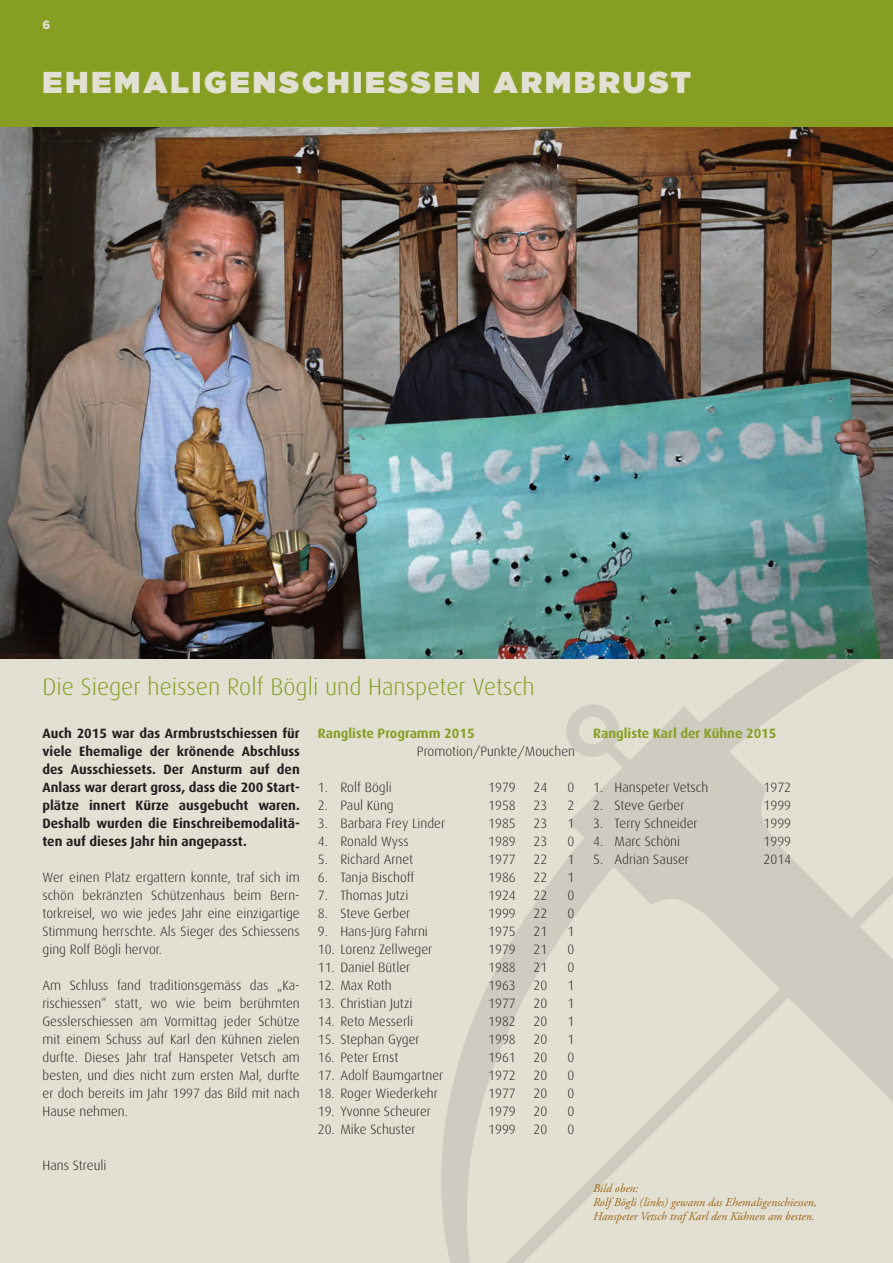
<style>
.page{position:relative;width:893px;height:1263px;background:#e2e0d2}
.page>*{position:absolute;margin:0;border:0;box-sizing:border-box;transform-origin:0 0}
.t1{font:900 30px "Gotham";letter-spacing:.1em;color:#e2e0d2}
.t2{font:300 24px "Dax";color:#869f23}
.t3{font:300 13.5px/18px "Dax";color:#231f20;text-align:justify}
.t4{font:700 13.5px/18px "Dax";color:#231f20;text-align:justify}
.t5{font:700 13.5px "Dax";color:#869f23}
.t6{font:italic 12px/14.4px "Adobe Garamond Pro";color:#9e6412}
.t7{font:900 12px "Gotham";color:#e2e0d2}
</style>
<div class="page">
<svg style="left:413px;top:658px;width:480px;height:605px"></svg>
<div style="left:0;top:0;width:893px;height:128px;background:#869f23"></div>
<img style="left:0;top:128px;width:893px;height:530px">
<p class="t7" style="left:43px;top:16px;width:9px">6</p>
<h1 class="t1" style="left:43px;top:61px;width:650px">EHEMALIGENSCHIESSEN ARMBRUST</h1>
<h2 class="t2" style="left:43px;top:674px;width:494px">Die Sieger heissen Rolf Bögli und Hanspeter Vetsch</h2>
<p class="t4" style="left:43px;top:724px;width:259px">Auch 2015 war das Armbrustschiessen für viele Ehemalige der krönende Abschluss des Ausschiessets. Der Ansturm auf den Anlass war derart gross, dass die 200 Start&shy;plätze innert Kürze ausgebucht waren.<br>Deshalb wurden die Einschreibemodalitä&shy;ten auf dieses Jahr hin angepasst.</p>
<p class="t3" style="left:43px;top:868px;width:259px">Wer einen Platz ergattern konnte, traf sich im schön bekränzten Schützenhaus beim Bern&shy;torkreisel, wo wie jedes Jahr eine einzigartige Stimmung herrschte. Als Sieger des Schiessens ging Rolf Bögli hervor.</p>
<p class="t3" style="left:43px;top:976px;width:259px">Am Schluss fand traditionsgemäss das „Ka&shy;rischiessen“ statt, wo wie beim berühmten Gesslerschiessen am Vormittag jeder Schütze mit einem Schuss auf Karl den Kühnen zielen durfte. Dieses Jahr traf Hanspeter Vetsch am besten, und dies nicht zum ersten Mal, durfte er doch bereits im Jahr 1997 das Bild mit nach Hause nehmen.</p>
<p class="t3" style="left:43px;top:1156px;width:65px">Hans Streuli</p>
<p class="t5" style="left:318px;top:726px;width:158px">Rangliste Programm 2015</p>
<p class="t3" style="left:417px;top:742px;width:160px">Promotion/Punkte/Mouchen</p>
<p class="t3" style="left:318px;top:778px;width:75px">1. Rolf Bögli</p>
<p class="t3" style="left:488px;top:778px;width:29px">1979</p>
<p class="t3" style="left:534px;top:778px;width:15px">24</p>
<p class="t3" style="left:567px;top:778px;width:8px">0</p>
<p class="t3" style="left:318px;top:796px;width:77px">2. Paul Küng</p>
<p class="t3" style="left:488px;top:796px;width:29px">1958</p>
<p class="t3" style="left:534px;top:796px;width:15px">23</p>
<p class="t3" style="left:567px;top:796px;width:8px">2</p>
<p class="t3" style="left:318px;top:814px;width:129px">3. Barbara Frey Linder</p>
<p class="t3" style="left:488px;top:814px;width:29px">1985</p>
<p class="t3" style="left:534px;top:814px;width:15px">23</p>
<p class="t3" style="left:567px;top:814px;width:8px">1</p>
<p class="t3" style="left:318px;top:832px;width:92px">4. Ronald Wyss</p>
<p class="t3" style="left:488px;top:832px;width:29px">1989</p>
<p class="t3" style="left:534px;top:832px;width:15px">23</p>
<p class="t3" style="left:567px;top:832px;width:8px">0</p>
<p class="t3" style="left:318px;top:850px;width:97px">5. Richard Arnet</p>
<p class="t3" style="left:488px;top:850px;width:29px">1977</p>
<p class="t3" style="left:534px;top:850px;width:15px">22</p>
<p class="t3" style="left:567px;top:850px;width:8px">1</p>
<p class="t3" style="left:318px;top:868px;width:98px">6. Tanja Bischoff</p>
<p class="t3" style="left:488px;top:868px;width:29px">1986</p>
<p class="t3" style="left:534px;top:868px;width:15px">22</p>
<p class="t3" style="left:567px;top:868px;width:8px">1</p>
<p class="t3" style="left:318px;top:886px;width:92px">7. Thomas Jutzi</p>
<p class="t3" style="left:488px;top:886px;width:29px">1924</p>
<p class="t3" style="left:534px;top:886px;width:15px">22</p>
<p class="t3" style="left:567px;top:886px;width:8px">0</p>
<p class="t3" style="left:318px;top:904px;width:94px">8. Steve Gerber</p>
<p class="t3" style="left:488px;top:904px;width:29px">1999</p>
<p class="t3" style="left:534px;top:904px;width:15px">22</p>
<p class="t3" style="left:567px;top:904px;width:8px">0</p>
<p class="t3" style="left:318px;top:922px;width:112px">9. Hans-Jürg Fahrni</p>
<p class="t3" style="left:488px;top:922px;width:29px">1975</p>
<p class="t3" style="left:534px;top:922px;width:15px">21</p>
<p class="t3" style="left:567px;top:922px;width:8px">1</p>
<p class="t3" style="left:318px;top:940px;width:116px">10. Lorenz Zellweger</p>
<p class="t3" style="left:488px;top:940px;width:29px">1979</p>
<p class="t3" style="left:534px;top:940px;width:15px">21</p>
<p class="t3" style="left:567px;top:940px;width:8px">0</p>
<p class="t3" style="left:318px;top:958px;width:94px">11. Daniel Bütler</p>
<p class="t3" style="left:488px;top:958px;width:29px">1988</p>
<p class="t3" style="left:534px;top:958px;width:15px">21</p>
<p class="t3" style="left:567px;top:958px;width:8px">0</p>
<p class="t3" style="left:318px;top:976px;width:75px">12. Max Roth</p>
<p class="t3" style="left:488px;top:976px;width:29px">1963</p>
<p class="t3" style="left:534px;top:976px;width:15px">20</p>
<p class="t3" style="left:567px;top:976px;width:8px">1</p>
<p class="t3" style="left:318px;top:994px;width:96px">13. Christian Jutzi</p>
<p class="t3" style="left:488px;top:994px;width:29px">1977</p>
<p class="t3" style="left:534px;top:994px;width:15px">20</p>
<p class="t3" style="left:567px;top:994px;width:8px">1</p>
<p class="t3" style="left:318px;top:1012px;width:97px">14. Reto Messerli</p>
<p class="t3" style="left:488px;top:1012px;width:29px">1982</p>
<p class="t3" style="left:534px;top:1012px;width:15px">20</p>
<p class="t3" style="left:567px;top:1012px;width:8px">1</p>
<p class="t3" style="left:318px;top:1030px;width:103px">15. Stephan Gyger</p>
<p class="t3" style="left:488px;top:1030px;width:29px">1998</p>
<p class="t3" style="left:534px;top:1030px;width:15px">20</p>
<p class="t3" style="left:567px;top:1030px;width:8px">1</p>
<p class="t3" style="left:318px;top:1048px;width:82px">16. Peter Ernst</p>
<p class="t3" style="left:488px;top:1048px;width:29px">1961</p>
<p class="t3" style="left:534px;top:1048px;width:15px">20</p>
<p class="t3" style="left:567px;top:1048px;width:8px">0</p>
<p class="t3" style="left:318px;top:1066px;width:127px">17. Adolf Baumgartner</p>
<p class="t3" style="left:488px;top:1066px;width:29px">1972</p>
<p class="t3" style="left:534px;top:1066px;width:15px">20</p>
<p class="t3" style="left:567px;top:1066px;width:8px">0</p>
<p class="t3" style="left:318px;top:1084px;width:121px">18. Roger Wiederkehr</p>
<p class="t3" style="left:488px;top:1084px;width:29px">1977</p>
<p class="t3" style="left:534px;top:1084px;width:15px">20</p>
<p class="t3" style="left:567px;top:1084px;width:8px">0</p>
<p class="t3" style="left:318px;top:1102px;width:115px">19. Yvonne Scheurer</p>
<p class="t3" style="left:488px;top:1102px;width:29px">1979</p>
<p class="t3" style="left:534px;top:1102px;width:15px">20</p>
<p class="t3" style="left:567px;top:1102px;width:8px">0</p>
<p class="t3" style="left:318px;top:1120px;width:99px">20. Mike Schuster</p>
<p class="t3" style="left:488px;top:1120px;width:29px">1999</p>
<p class="t3" style="left:534px;top:1120px;width:15px">20</p>
<p class="t3" style="left:567px;top:1120px;width:8px">0</p>
<p class="t5" style="left:593px;top:726px;width:185px">Rangliste Karl der Kühne 2015</p>
<p class="t3" style="left:593px;top:778px;width:117px">1. Hanspeter Vetsch</p>
<p class="t3" style="left:764px;top:778px;width:29px">1972</p>
<p class="t3" style="left:593px;top:796px;width:93px">2. Steve Gerber</p>
<p class="t3" style="left:764px;top:796px;width:29px">1999</p>
<p class="t3" style="left:593px;top:814px;width:106px">3. Terry Schneider</p>
<p class="t3" style="left:764px;top:814px;width:29px">1999</p>
<p class="t3" style="left:593px;top:832px;width:88px">4. Marc Schöni</p>
<p class="t3" style="left:764px;top:832px;width:29px">1999</p>
<p class="t3" style="left:593px;top:850px;width:97px">5. Adrian Sauser</p>
<p class="t3" style="left:764px;top:850px;width:29px">2014</p>
<p class="t6" style="left:593px;top:1181px;width:225px">Bild oben:<br>Rolf Bögli (links) gewann das Ehemaligenschiessen,<br>Hanspeter Vetsch traf Karl den Kühnen am besten.</p>
</div>
